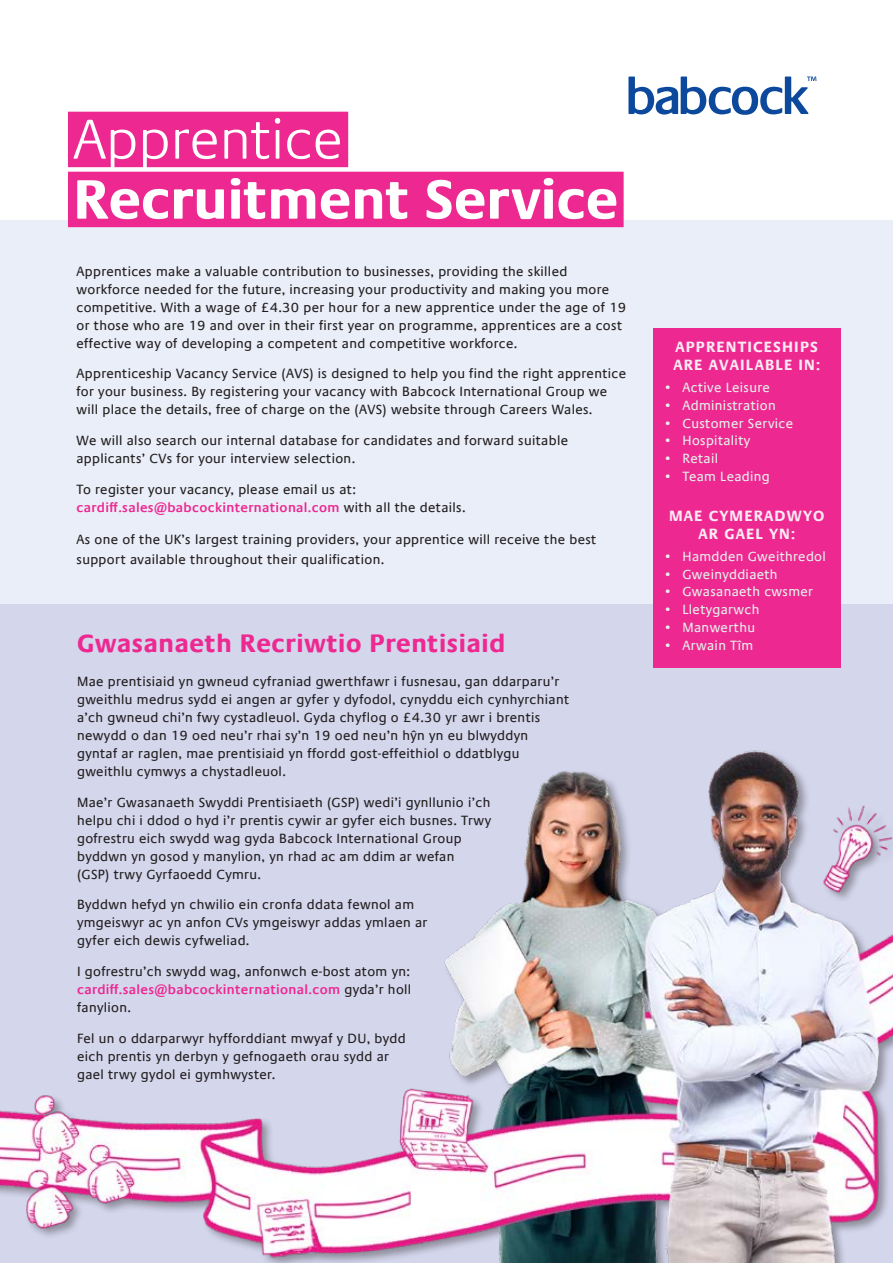
<style>
.page{position:relative;width:893px;height:1263px;background:#fff}
.page>*{position:absolute;margin:0;border:0;box-sizing:border-box;transform-origin:0 0}
.t1{font:700 56.55px "Praxis Com";color:#fff}
.t2{font:300 56.55px "Praxis Com";color:#fff}
.t3{font:700 25.5px "Praxis Com";letter-spacing:.025em;color:#ed2891}
.t4{font:700 15px/18px "Praxis Com";letter-spacing:.075em;color:#fdeaf2}
.t5{font:13.5px/18px "Praxis Com";letter-spacing:.025em;color:#231f20}
.t6{font:13.5px "Praxis Com";letter-spacing:.025em;color:#e6efe8}
.s1{font-weight:600;color:#ed2891}
</style>
<div class="page">
<div style="left:0;top:220px;width:893px;height:1008px;background:#eaeef8"></div>
<div style="left:0;top:605px;width:893px;height:658px;background:#d4d6ec"></div>
<div style="left:68px;top:112px;width:280px;height:55px;background:#ed2891"></div>
<div style="left:68px;top:172px;width:556px;height:55px;background:#ed2891"></div>
<svg style="left:628px;top:77px;width:188px;height:38px"></svg>
<div style="left:653px;top:329px;width:188px;height:339px;background:#ed2891"></div>
<img style="left:0;top:750px;width:893px;height:513px">
<h1 class="t2" style="left:73px;top:107px;width:271px">Apprentice</h1>
<h1 class="t1" style="left:73px;top:166px;width:546px">Recruitment Service</h1>
<p class="t5" style="left:77px;top:262px;width:551px">Apprentices make a valuable contribution to businesses, providing the skilled workforce needed for the future, increasing your productivity and making you more competitive. With a wage of £4.30 per hour for a new apprentice under the age of 19 or those who are 19 and over in their first year on programme, apprentices are a cost effective way of developing a competent and competitive workforce.</p>
<p class="t5" style="left:77px;top:365px;width:551px">Apprenticeship Vacancy Service (AVS) is designed to help you find the right apprentice for your business. By registering your vacancy with Babcock International Group we will place the details, free of charge on the (AVS) website through Careers Wales.</p>
<p class="t5" style="left:77px;top:431px;width:493px">We will also search our internal database for candidates and forward suitable applicants’ CVs for your interview selection.</p>
<p class="t5" style="left:77px;top:480px;width:391px">To register your vacancy, please email us at: <span class="s1">cardiff.sales@babcockinternational.com</span> with all the details.</p>
<p class="t5" style="left:77px;top:530px;width:521px;line-height:19.5px">As one of the UK’s largest training providers, your apprentice will receive the best support available throughout their qualification.</p>
<h2 class="t3" style="left:77px;top:628px;width:430px">Gwasanaeth Recriwtio Prentisiaid</h2>
<p class="t5" style="left:77px;top:672px;width:494px">Mae prentisiaid yn gwneud cyfraniad gwerthfawr i fusnesau, gan ddarparu’r gweithlu medrus sydd ei angen ar gyfer y dyfodol, cynyddu eich cynhyrchiant a’ch gwneud chi’n fwy cystadleuol. Gyda chyflog o £4.30 yr awr i brentis newydd o dan 19 oed neu’r rhai sy’n 19 oed neu’n hŷn yn eu blwyddyn gyntaf ar raglen, mae prentisiaid yn ffordd gost-effeithiol o ddatblygu gweithlu cymwys a chystadleuol.</p>
<p class="t5" style="left:77px;top:793px;width:415px">Mae’r Gwasanaeth Swyddi Prentisiaeth (GSP) wedi’i gynllunio i’ch helpu chi i ddod o hyd i’r prentis cywir ar gyfer eich busnes. Trwy gofrestru eich swydd wag gyda Babcock International Group byddwn yn gosod y manylion, yn rhad ac am ddim ar wefan<br>(GSP) trwy Gyrfaoedd Cymru.</p>
<p class="t5" style="left:77px;top:896px;width:352px">Byddwn hefyd yn chwilio ein cronfa ddata fewnol am ymgeiswyr ac yn anfon CVs ymgeiswyr addas ymlaen ar gyfer eich dewis cyfweliad.</p>
<p class="t5" style="left:77px;top:962px;width:336px;text-align:justify">I gofrestru’ch swydd wag, anfonwch e-bost atom yn: <span class="s1">cardiff.sales@babcockinternational.com</span> gyda’r holl fanylion.</p>
<p class="t5" style="left:77px;top:1029px;width:330px">Fel un o ddarparwyr hyfforddiant mwyaf y DU, bydd eich prentis yn derbyn y gefnogaeth orau sydd ar gael trwy gydol ei gymhwyster.</p>
<p class="t4" style="left:673px;top:338px;width:148px">APPRENTICESHIPS<br>ARE AVAILABLE IN:</p>
<p class="t6" style="left:665px;top:380px;width:106px">• Active Leisure</p>
<p class="t6" style="left:665px;top:397px;width:112px">• Administration</p>
<p class="t6" style="left:665px;top:415px;width:129px">• Customer Service</p>
<p class="t6" style="left:665px;top:433px;width:86px">• Hospitality</p>
<p class="t6" style="left:665px;top:451px;width:54px">• Retail</p>
<p class="t6" style="left:665px;top:468px;width:106px">• Team Leading</p>
<p class="t4" style="left:669px;top:507px;width:157px;text-align:center">MAE CYMERADWYO<br>AR GAEL YN:</p>
<p class="t6" style="left:665px;top:548px;width:162px">• Hamdden Gweithredol</p>
<p class="t6" style="left:665px;top:566px;width:114px">• Gweinyddiaeth</p>
<p class="t6" style="left:665px;top:584px;width:149px">• Gwasanaeth cwsmer</p>
<p class="t6" style="left:665px;top:602px;width:96px">• Lletygarwch</p>
<p class="t6" style="left:665px;top:619px;width:91px">• Manwerthu</p>
<p class="t6" style="left:665px;top:637px;width:89px">• Arwain Tîm</p>
</div>
